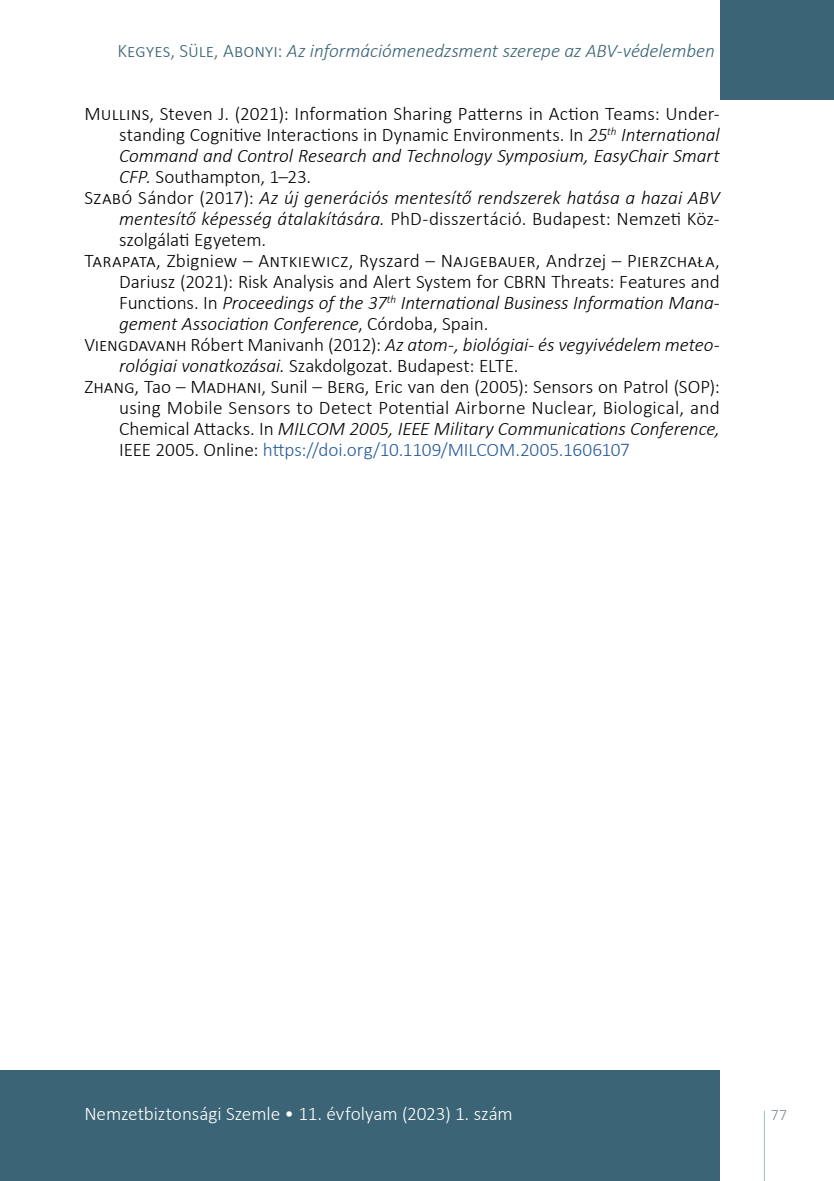
<style>
.page{position:relative;width:834px;height:1181px;background:#fff}
.page>*{position:absolute;margin:0;border:0;box-sizing:border-box;transform-origin:0 0}
.t1{font:300 19.25px "Calibri";letter-spacing:.005em;color:#000}
.t2{font:italic 300 19.25px "Calibri";letter-spacing:-.005em;color:#000}
.t3{font:italic 300 19.25px "Calibri";letter-spacing:-.01em;color:#3b6476}
.t4{font:300 19.25px "Calibri";letter-spacing:-.01em;color:#275b9b}
.t5{font:300 19.25px "Calibri";letter-spacing:-.005em;color:#fff}
.t6{font:300 15.75px "Calibri";color:#778c9b}
.s1{font-style:normal}
.s2{font-style:italic}
.s3{color:#000}
</style>
<div class="page">
<svg style="left:764px;top:1110px;width:1px;height:71px"></svg>
<div style="left:719px;top:0;width:114px;height:99px;background:#3b6476"></div>
<div style="left:0;top:1070px;width:719px;height:111px;background:#3b6476"></div>
<p class="t3" style="left:117px;top:39px;width:598px"><span class="s1">Kegyes, Süle, Abonyi:</span> Az információmenedzsment szerepe az ABV-védelemben</p>
<p class="t1" style="left:84px;top:102px;width:635px">Mullins, Steven J. (2021): Information Sharing Patterns in Action Teams: Under-</p>
<p class="t1" style="left:119px;top:123px;width:602px">standing Cognitive Interactions in Dynamic Environments. In <span class="s2">25</span><sup>th</sup> <span class="s2">International</span></p>
<p class="t2" style="left:119px;top:144px;width:602px">Command and Control Research and Technology Symposium, EasyChair Smart</p>
<p class="t1" style="left:119px;top:165px;width:194px"><span class="s2">CFP.</span> Southampton, 1–23.</p>
<p class="t2" style="left:84px;top:186px;width:636px"><span class="s1">Szabó Sándor (2017):</span> Az új generációs mentesítő rendszerek hatása a hazai ABV</p>
<p class="t1" style="left:119px;top:207px;width:602px"><span class="s2">mentesítő képesség átalakítására.</span> PhD-disszertáció. Budapest: Nemzeti Köz-</p>
<p class="t1" style="left:119px;top:228px;width:148px">szolgálati Egyetem.</p>
<p class="t1" style="left:84px;top:249px;width:636px">Tarapata, Zbigniew – Antkiewicz, Ryszard – Najgebauer, Andrzej – Pierzchała,</p>
<p class="t1" style="left:119px;top:270px;width:602px">Dariusz (2021): Risk Analysis and Alert System for CBRN Threats: Features and</p>
<p class="t2" style="left:119px;top:291px;width:602px"><span class="s1">Functions. In</span> Proceedings of the 37<sup>th</sup> International Business Information Mana-</p>
<p class="t2" style="left:119px;top:312px;width:371px">gement Association Conference<span class="s1">, Córdoba, Spain.</span></p>
<p class="t2" style="left:84px;top:333px;width:636px"><span class="s1">Viengdavanh Róbert Manivanh (2012):</span> Az atom-, biológiai- és vegyivédelem meteo-</p>
<p class="t1" style="left:119px;top:354px;width:401px"><span class="s2">rológiai vonatkozásai.</span> Szakdolgozat. Budapest: ELTE.</p>
<p class="t1" style="left:84px;top:375px;width:636px">Zhang, Tao – Madhani, Sunil – Berg, Eric van den (2005): Sensors on Patrol (SOP):</p>
<p class="t1" style="left:119px;top:396px;width:602px">using Mobile Sensors to Detect Potential Airborne Nuclear, Biological, and</p>
<p class="t2" style="left:119px;top:417px;width:602px"><span class="s1">Chemical Attacks. In</span> MILCOM 2005, IEEE Military Communications Conference,</p>
<p class="t4" style="left:119px;top:438px;width:512px"><span class="s3">IEEE 2005. Online:</span> https://doi.org/10.1109/MILCOM.2005.1606107</p>
<p class="t5" style="left:84px;top:1102px;width:430px">Nemzetbiztonsági Szemle • 11. évfolyam (2023) 1. szám</p>
<p class="t6" style="left:770px;top:1105px;width:18px">77</p>
</div>
